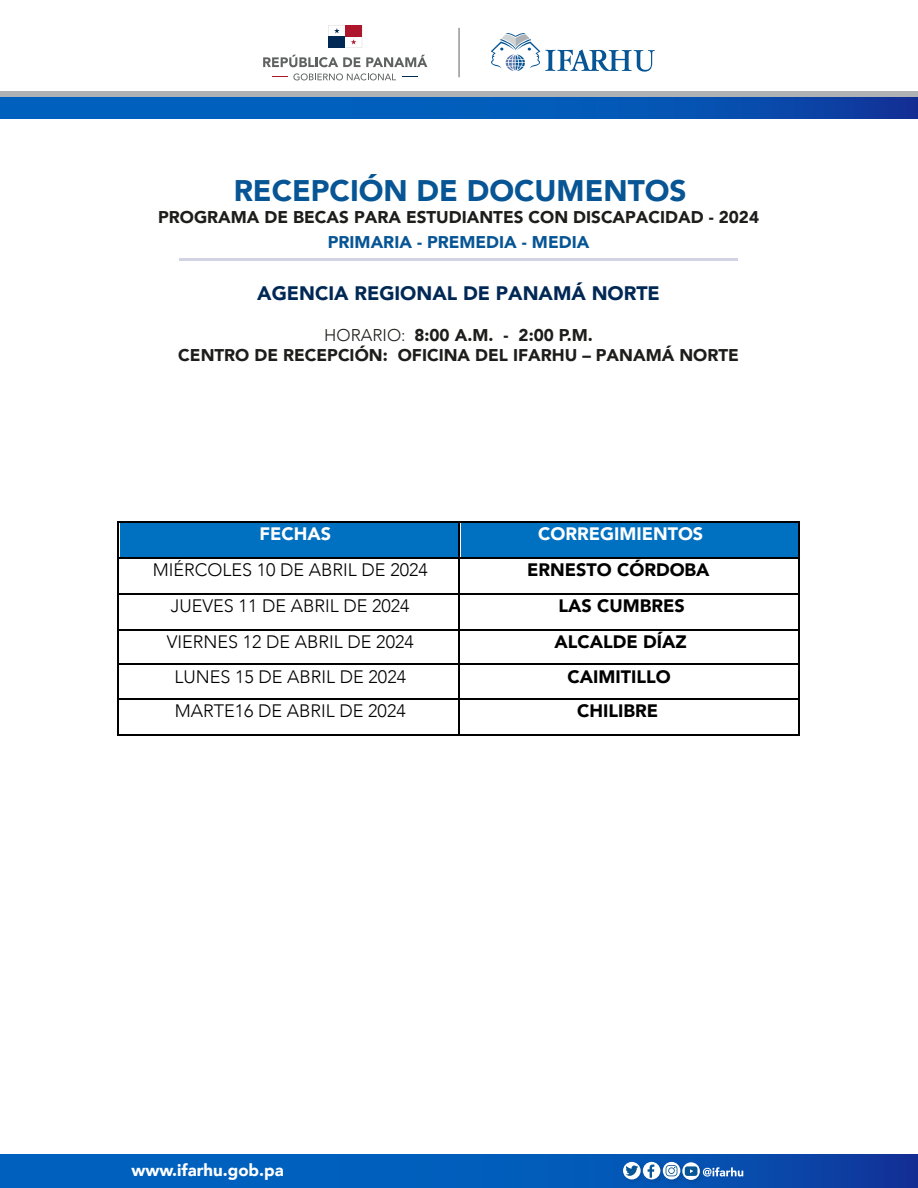
<style>
.page{position:relative;width:918px;height:1188px;background:#fff}
.page>*{position:absolute;margin:0;border:0;box-sizing:border-box;transform-origin:0 0}
.t1{font:900 29.7px "Avenir";color:#075594}
.t2{font:900 19.5px "Avenir";color:#002855}
.t3{font:300 18px "Avenir";color:#000}
.t4{font:900 18px "Avenir";color:#000}
.t5{font:900 18px "Avenir";color:#fff}
.t6{font:900 16.95px/20.4px "Avenir";color:#1d1d1b;text-align:center}
.t7{font:900 16.95px "Avenir";color:#075594}
.t8{font:900 16.8px "Avenir";color:#fff}
.s1{font-weight:300}
</style>
<div class="page">
<svg style="left:0;top:92px;width:918px;height:6px;fill:#aeb2b5"></svg>
<svg style="left:0;top:98px;width:918px;height:20px"></svg>
<svg style="left:263px;top:55px;width:164px;height:12px"></svg>
<svg style="left:402px;top:76px;width:15px;height:1px"></svg>
<svg style="left:272px;top:73px;width:124px;height:7px"></svg>
<svg style="left:328px;top:25px;width:34px;height:22px"></svg>
<svg style="left:491px;top:33px;width:164px;height:39px"></svg>
<hr style="left:459px;top:28px;width:1px;height:49px;background:#606262">
<svg style="left:0;top:1154px;width:918px;height:34px"></svg>
<img style="left:666px;top:1160px;width:14px;height:25px">
<svg style="left:663px;top:1162px;width:17px;height:17px"></svg>
<svg style="left:666px;top:1165px;width:11px;height:11px"></svg>
<img style="left:646px;top:1160px;width:20px;height:25px">
<div style="left:643px;top:1162px;width:17px;height:17px;background:#fff;border-radius:50%"></div>
<svg style="left:648px;top:1165px;width:6px;height:13px"></svg>
<img style="left:621px;top:1160px;width:25px;height:25px">
<svg style="left:623px;top:1162px;width:18px;height:17px"></svg>
<svg style="left:625px;top:1166px;width:14px;height:10px"></svg>
<img style="left:680px;top:1160px;width:26px;height:26px">
<svg style="left:682px;top:1162px;width:18px;height:18px"></svg>
<div style="left:685px;top:1166px;width:12px;height:10px;background:#075594;border-radius:3px"></div>
<svg style="left:703px;top:1167px;width:40px;height:10px"></svg>
<hr style="left:179px;top:258px;width:559px;height:2px;background:#28348a">
<div style="left:120px;top:522px;width:339px;height:35px;background:#0070c0"></div>
<div style="left:461px;top:522px;width:337px;height:35px;background:#0070c0"></div>
<hr style="left:119px;top:521px;width:339px;height:1px;background:#000">
<hr style="left:459px;top:521px;width:339px;height:1px;background:#000">
<hr style="left:117px;top:522px;width:2px;height:35px;background:#000">
<hr style="left:458px;top:522px;width:1px;height:35px;background:#000">
<hr style="left:798px;top:522px;width:2px;height:35px;background:#000">
<hr style="left:119px;top:557px;width:339px;height:1px;background:#000">
<hr style="left:459px;top:557px;width:339px;height:1px;background:#000">
<hr style="left:117px;top:558px;width:2px;height:35px;background:#000">
<hr style="left:458px;top:558px;width:1px;height:35px;background:#000">
<hr style="left:798px;top:558px;width:2px;height:35px;background:#000">
<hr style="left:119px;top:593px;width:339px;height:1px;background:#000">
<hr style="left:459px;top:593px;width:339px;height:1px;background:#000">
<hr style="left:117px;top:594px;width:2px;height:35px;background:#000">
<hr style="left:458px;top:594px;width:1px;height:35px;background:#000">
<hr style="left:798px;top:594px;width:2px;height:35px;background:#000">
<hr style="left:119px;top:629px;width:339px;height:1px;background:#000">
<hr style="left:459px;top:629px;width:339px;height:1px;background:#000">
<hr style="left:117px;top:630px;width:2px;height:33px;background:#000">
<hr style="left:458px;top:630px;width:1px;height:33px;background:#000">
<hr style="left:798px;top:630px;width:2px;height:33px;background:#000">
<hr style="left:119px;top:663px;width:339px;height:2px;background:#000">
<hr style="left:459px;top:663px;width:339px;height:2px;background:#000">
<hr style="left:117px;top:665px;width:2px;height:33px;background:#000">
<hr style="left:458px;top:665px;width:1px;height:33px;background:#000">
<hr style="left:798px;top:665px;width:2px;height:33px;background:#000">
<hr style="left:119px;top:698px;width:339px;height:1px;background:#000">
<hr style="left:459px;top:698px;width:339px;height:1px;background:#000">
<hr style="left:117px;top:699px;width:2px;height:35px;background:#000">
<hr style="left:119px;top:734px;width:339px;height:1px;background:#000">
<hr style="left:458px;top:699px;width:1px;height:35px;background:#000">
<hr style="left:459px;top:734px;width:339px;height:1px;background:#000">
<hr style="left:798px;top:699px;width:2px;height:35px;background:#000">
<h1 class="t1" style="left:234px;top:166px;width:454px">RECEPCIÓN DE DOCUMENTOS</h1>
<p class="t6" style="left:158px;top:206px;width:602px">PROGRAMA DE BECAS PARA ESTUDIANTES CON DISCAPACIDAD - 2024</p>
<p class="t7" style="left:328px;top:227px;width:263px">PRIMARIA - PREMEDIA - MEDIA</p>
<p class="t2" style="left:257px;top:276px;width:404px">AGENCIA REGIONAL DE PANAMÁ NORTE</p>
<p class="t6" style="left:178px;top:324px;width:562px"><span class="s1">HORARIO:</span> 8:00 A.M. - 2:00 P.M.<br>CENTRO DE RECEPCIÓN: OFICINA DEL IFARHU – PANAMÁ NORTE</p>
<p class="t5" style="left:260px;top:519px;width:73px">FECHAS</p>
<p class="t5" style="left:538px;top:519px;width:167px">CORREGIMIENTOS</p>
<p class="t3" style="left:153px;top:559px;width:277px">MIÉRCOLES 10 DE ABRIL DE 2024</p>
<p class="t4" style="left:527px;top:555px;width:184px">ERNESTO CÓRDOBA</p>
<p class="t3" style="left:171px;top:595px;width:240px">JUEVES 11 DE ABRIL DE 2024</p>
<p class="t4" style="left:558px;top:591px;width:128px">LAS CUMBRES</p>
<p class="t3" style="left:167px;top:631px;width:248px">VIERNES 12 DE ABRIL DE 2024</p>
<p class="t4" style="left:554px;top:627px;width:134px">ALCALDE DÍAZ</p>
<p class="t3" style="left:174px;top:666px;width:233px">LUNES 15 DE ABRIL DE 2024</p>
<p class="t4" style="left:567px;top:661px;width:105px">CAIMITILLO</p>
<p class="t3" style="left:175px;top:700px;width:232px">MARTE16 DE ABRIL DE 2024</p>
<p class="t4" style="left:577px;top:696px;width:82px">CHILIBRE</p>
<p class="t8" style="left:131px;top:1156px;width:154px">www.ifarhu.gob.pa</p>
</div>
